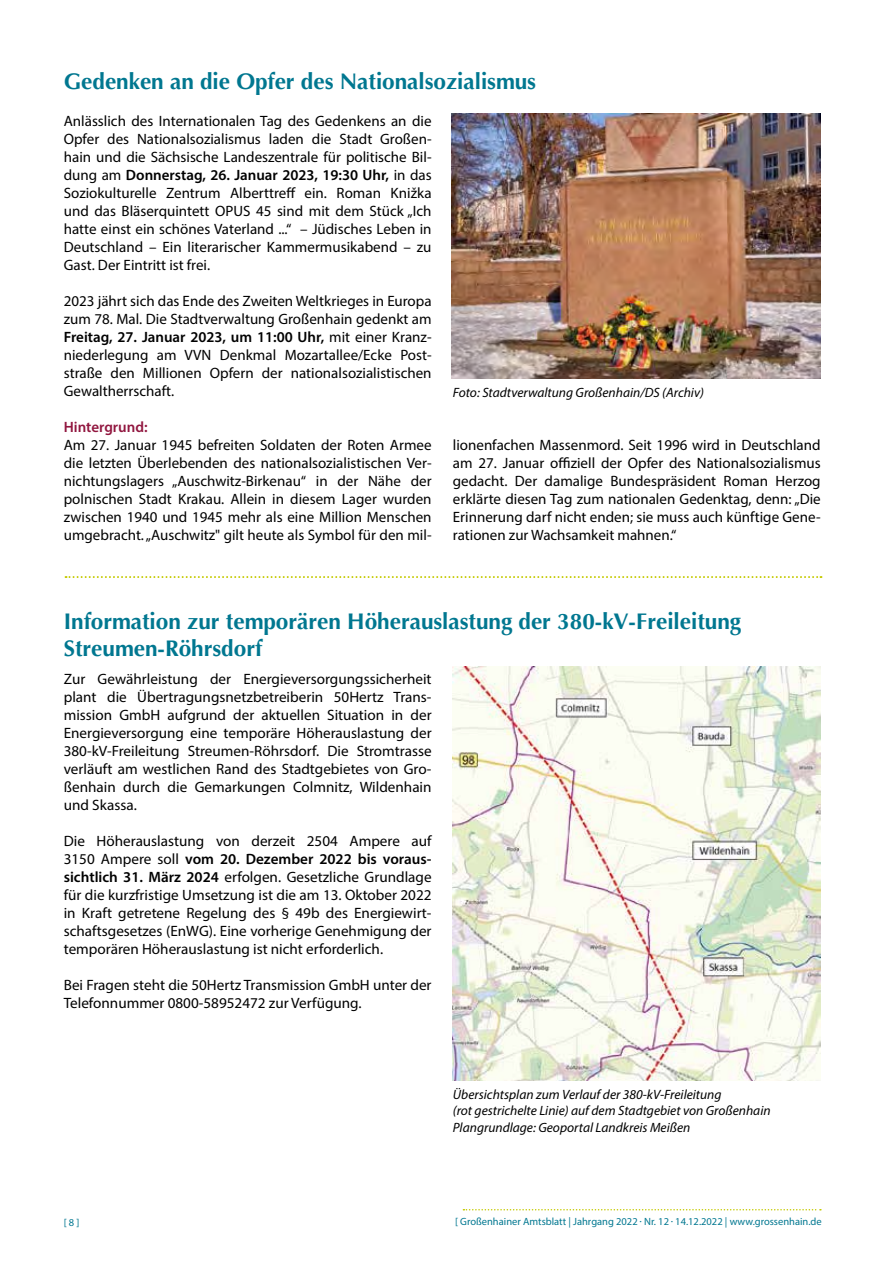
<style>
.page{position:relative;width:893px;height:1263px;background:#fff}
.page>*{position:absolute;margin:0;border:0;box-sizing:border-box;transform-origin:0 0}
.t1{font:700 22.5px/27px "Optima";color:#007790}
.t2{font:15px/18px "Myriad Pro";color:#000;text-align:justify}
.t3{font:600 15px "Myriad Pro";color:#91163f}
.t4{font:italic 13.5px/16.5px "Myriad Pro";color:#000}
.t5{font:10.5px "Myriad Pro";color:#007790}
.s1{font-weight:600}
.s2{font-weight:700}
</style>
<div class="page">
<svg style="left:463px;top:1209px;width:358px;height:1px"></svg>
<img style="left:451px;top:114px;width:370px;height:264px">
<svg style="left:66px;top:576px;width:755px;height:2px"></svg>
<img style="left:453px;top:666px;width:368px;height:414px">
<h1 class="t1" style="left:64px;top:69px;width:474px">Gedenken an die Opfer des Nationalsozialismus</h1>
<p class="t2" style="left:64px;top:112px;width:369px">Anlässlich des Internationalen Tag des Gedenkens an die Opfer des Nationalsozialismus laden die Stadt Großen&shy;hain und die Sächsische Landeszentrale für politische Bil&shy;dung am <span class="s1">Donnerstag, 26. Januar 2023, 19:30 Uhr,</span> in das Soziokulturelle Zentrum Alberttreff ein. Roman Knižka und das Bläserquintett OPUS 45 sind mit dem Stück „Ich hatte einst ein schönes Vaterland ...“ – Jüdisches Leben in Deutschland – Ein literarischer Kammermusikabend – zu Gast. Der Eintritt ist frei.</p>
<p class="t2" style="left:64px;top:292px;width:369px">2023 jährt sich das Ende des Zweiten Weltkrieges in Europa zum 78. Mal. Die Stadtverwaltung Großenhain gedenkt am <span class="s1">Freitag, 27. Januar 2023, um 11:00 Uhr,</span> mit einer Kranz&shy;niederlegung am VVN Denkmal Mozartallee/Ecke Post&shy;straße den Millionen Opfern der nationalsozialistischen Gewaltherrschaft.</p>
<p class="t3" style="left:64px;top:417px;width:85px">Hintergrund:</p>
<p class="t2" style="left:64px;top:436px;width:369px">Am 27. Januar 1945 befreiten Soldaten der Roten Armee die letzten Überlebenden des nationalsozialistischen Ver&shy;nichtungslagers „Auschwitz-Birkenau“ in der Nähe der polnischen Stadt Krakau. Allein in diesem Lager wurden zwischen 1940 und 1945 mehr als eine Million Menschen umgebracht. „Auschwitz" gilt heute als Symbol für den mil-</p>
<p class="t2" style="left:453px;top:436px;width:369px">lionenfachen Massenmord. Seit 1996 wird in Deutschland am 27. Januar offiziell der Opfer des Nationalsozialismus gedacht. Der damalige Bundespräsident Roman Herzog erklärte diesen Tag zum nationalen Gedenktag, denn: „Die Erinnerung darf nicht enden; sie muss auch künftige Gene&shy;rationen zur Wachsamkeit mahnen.“</p>
<p class="t4" style="left:453px;top:383px;width:253px">Foto: Stadtverwaltung Großenhain/DS (Archiv)</p>
<h1 class="t1" style="left:64px;top:608px;width:679px">Information zur temporären Höherauslastung der 380-kV-Freileitung<br>Streumen-Röhrsdorf</h1>
<p class="t2" style="left:64px;top:670px;width:369px">Zur Gewährleistung der Energieversorgungssicherheit plant die Übertragungsnetzbetreiberin 50Hertz Trans&shy;mission GmbH aufgrund der aktuellen Situation in der Energieversorgung eine temporäre Höherauslastung der 380-kV-Freileitung Streumen-Röhrsdorf. Die Stromtrasse verläuft am westlichen Rand des Stadtgebietes von Gro&shy;ßenhain durch die Gemarkungen Colmnitz, Wildenhain und Skassa.</p>
<p class="t2" style="left:64px;top:832px;width:369px">Die Höherauslastung von derzeit 2504 Ampere auf 3150 Ampere soll <span class="s1">vom 20. Dezember 2022 bis voraus&shy;sichtlich 31. März 2024</span> erfolgen. Gesetzliche Grundlage für die kurzfristige Umsetzung ist die am 13. Oktober 2022 in Kraft getretene Regelung des § 49b des Energiewirt&shy;schaftsgesetzes (EnWG). Eine vorherige Genehmigung der temporären Höherauslastung ist nicht erforderlich.</p>
<p class="t2" style="left:64px;top:976px;width:369px">Bei Fragen steht die 50Hertz Transmission GmbH unter der<br>Telefonnummer 0800-58952472 zur Verfügung.</p>
<p class="t4" style="left:453px;top:1085px;width:319px">Übersichtsplan zum Verlauf der 380-kV-Freileitung<br>(rot gestrichelte Linie) auf dem Stadtgebiet von Großenhain<br>Plangrundlage: Geoportal Landkreis Meißen</p>
<p class="t5" style="left:64px;top:1215px;width:17px">[ 8 ]</p>
<p class="t5" style="left:455px;top:1214px;width:368px">[ Großenhainer Amtsblatt | Jahrgang 2022 <span class="s2">.</span> Nr. 12 <span class="s2">.</span> 14.12.2022 | www.grossenhain.de</p>
</div>
